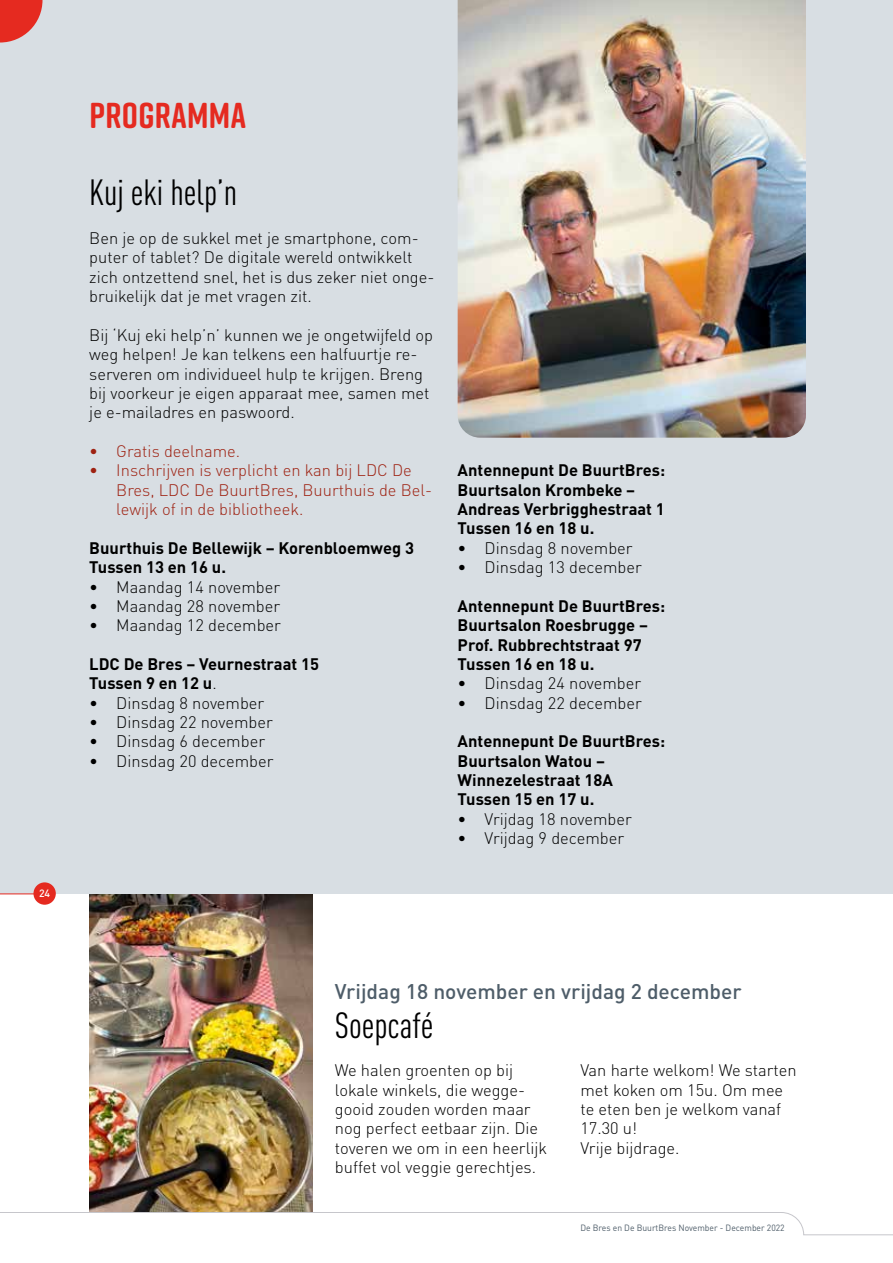
<style>
.page{position:relative;width:893px;height:1263px;background:#fff}
.page>*{position:absolute;margin:0;border:0;box-sizing:border-box;transform-origin:0 0}
.t1{font:condensed 36px "DIN Pro";color:#000}
.t2{font:700 36px "Rift Soft";letter-spacing:.01em;color:#e52a20}
.t3{font:500 21px "DIN Pro";color:#4e5d69}
.t4{font:300 16.5px/19.4px "DIN Pro";color:#000}
.t5{font:700 16.5px/19.4px "DIN Pro";color:#000}
.t6{font:300 16.5px/19.4px "DIN Pro";color:#9e2111}
.t7{font:500 10.5px "DIN Pro";color:#fff}
.t8{font:9px "DIN Pro";color:#4e5d69;scale:.95 1}
.s1{font-weight:300}
</style>
<div class="page">
<div style="left:0;top:0;width:893px;height:893px;background:#d8dee3"></div>
<img style="left:458px;top:0;width:348px;height:438px">
<img style="left:89px;top:894px;width:224px;height:318px">
<svg style="left:0;top:1212px;width:893px;height:24px"></svg>
<div style="left:33px;top:882px;width:23px;height:23px;background:#e52a20;border-radius:50%"></div>
<hr style="left:0;top:893px;width:34px;height:1px;background:#e52a20">
<svg style="left:0;top:0;width:43px;height:43px"></svg>
<p class="t7" style="left:39px;top:885px;width:13px">24</p>
<h1 class="t2" style="left:89px;top:90px;width:158px">PROGRAMMA</h1>
<h1 class="t1" style="left:89px;top:167px;width:149px">Kuj eki help’n</h1>
<p class="t4" style="left:89px;top:227px;width:347px">Ben je op de sukkel met je smartphone, com&shy;puter of tablet? De digitale wereld ontwikkelt zich ontzettend snel, het is dus zeker niet onge&shy;bruikelijk dat je met vragen zit.</p>
<p class="t4" style="left:89px;top:324px;width:345px">Bij ‘Kuj eki help’n’ kunnen we je ongetwijfeld op weg helpen! Je kan telkens een halfuurtje re&shy;serveren om individueel hulp te krijgen. Breng bij voorkeur je eigen apparaat mee, samen met je e-mailadres en paswoord.</p>
<p class="t6" style="left:89px;top:440px;width:152px">• Gratis deelname.</p>
<p class="t6" style="left:116px;top:459px;width:317px;text-indent:-27px">• Inschrijven is verplicht en kan bij LDC De<br>Bres, LDC De BuurtBres, Buurthuis de Bel&shy;lewijk of in de bibliotheek.</p>
<p class="t5" style="left:89px;top:536px;width:326px">Buurthuis De Bellewijk – Korenbloemweg 3<br>Tussen 13 en 16 u.</p>
<p class="t4" style="left:89px;top:575px;width:192px">• Maandag 14 november</p>
<p class="t4" style="left:89px;top:595px;width:192px">• Maandag 28 november</p>
<p class="t4" style="left:89px;top:614px;width:193px">• Maandag 12 december</p>
<p class="t5" style="left:89px;top:652px;width:231px">LDC De Bres – Veurnestraat 15<br>Tussen 9 en 12 u<span class="s1">.</span></p>
<p class="t4" style="left:89px;top:691px;width:177px">• Dinsdag 8 november</p>
<p class="t4" style="left:89px;top:711px;width:185px">• Dinsdag 22 november</p>
<p class="t4" style="left:89px;top:730px;width:177px">• Dinsdag 6 december</p>
<p class="t4" style="left:89px;top:750px;width:186px">• Dinsdag 20 december</p>
<p class="t5" style="left:458px;top:459px;width:209px">Antennepunt De BuurtBres:<br>Buurtsalon Krombeke –<br>Andreas Verbrigghestraat 1<br>Tussen 16 en 18 u.</p>
<p class="t4" style="left:458px;top:537px;width:177px">• Dinsdag 8 november</p>
<p class="t4" style="left:458px;top:556px;width:186px">• Dinsdag 13 december</p>
<p class="t5" style="left:458px;top:594px;width:209px">Antennepunt De BuurtBres:<br>Buurtsalon Roesbrugge –<br>Prof. Rubbrechtstraat 97<br>Tussen 16 en 18 u.</p>
<p class="t4" style="left:458px;top:672px;width:185px">• Dinsdag 24 november</p>
<p class="t4" style="left:458px;top:691px;width:186px">• Dinsdag 22 december</p>
<p class="t5" style="left:458px;top:730px;width:209px">Antennepunt De BuurtBres:<br>Buurtsalon Watou –<br>Winnezelestraat 18A<br>Tussen 15 en 17 u.</p>
<p class="t4" style="left:458px;top:808px;width:176px">• Vrijdag 18 november</p>
<p class="t4" style="left:458px;top:827px;width:168px">• Vrijdag 9 december</p>
<p class="t3" style="left:335px;top:974px;width:408px">Vrijdag 18 november en vrijdag 2 december</p>
<h1 class="t1" style="left:335px;top:999px;width:100px">Soepcafé</h1>
<p class="t4" style="left:335px;top:1059px;width:214px">We halen groenten op bij lokale winkels, die wegge&shy;gooid zouden worden maar nog perfect eetbaar zijn. Die toveren we om in een heerlijk buffet vol veggie gerechtjes.</p>
<p class="t4" style="left:580px;top:1059px;width:218px">Van harte welkom! We starten met koken om 15u. Om mee te eten ben je welkom vanaf<br>17.30 u!<br>Vrije bijdrage.</p>
<p class="t8" style="left:580px;top:1221px;width:217px">De Bres en De BuurtBres November - December 2022</p>
</div>
